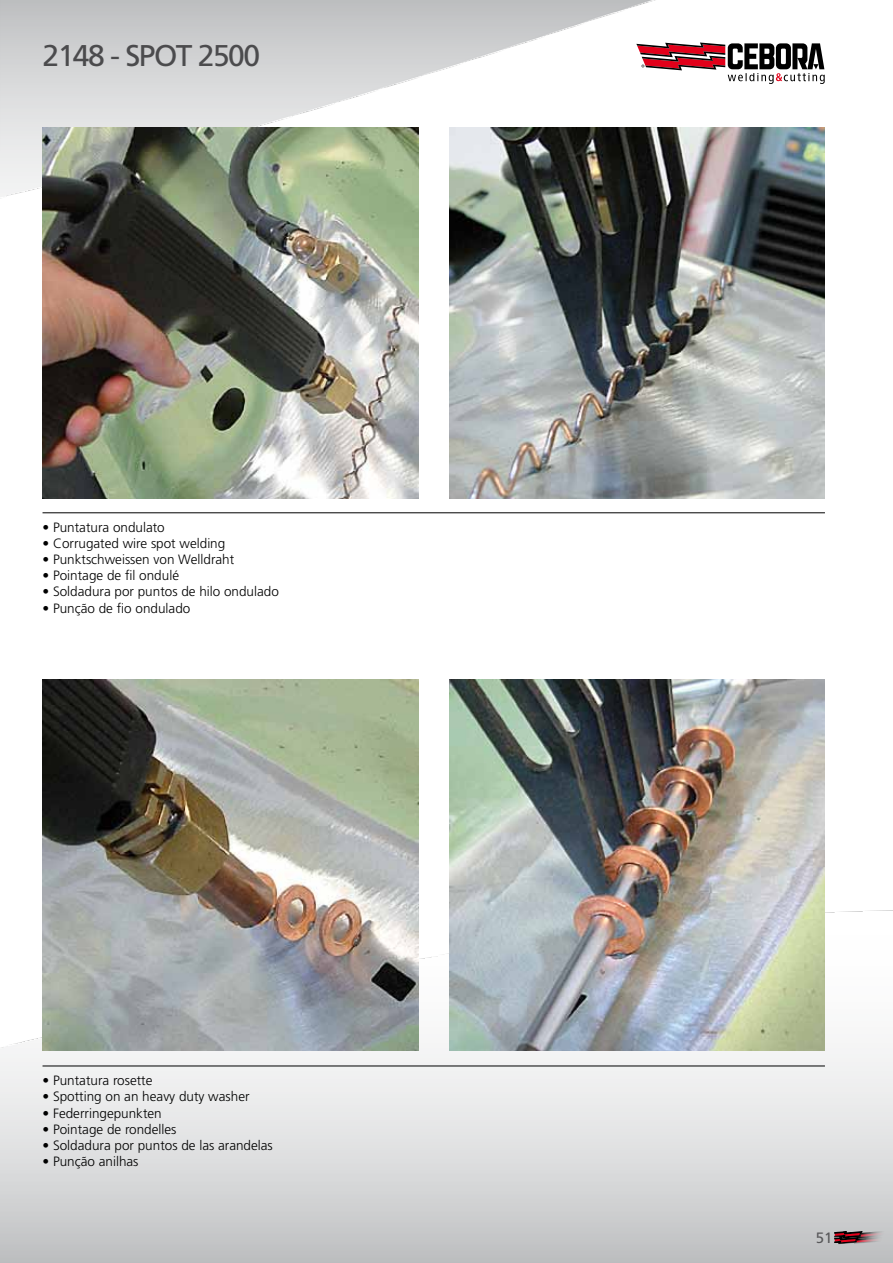
<style>
.page{position:relative;width:893px;height:1263px;background:#fff}
.page>*{position:absolute;margin:0;border:0;box-sizing:border-box;transform-origin:0 0}
.t1{font:30px "Frutiger";letter-spacing:-.05em;color:#4b4b4d}
.t2{font:15px "Frutiger";color:#58585a}
.t3{font:300 13.5px "Frutiger";color:#000}
</style>
<div class="page">
<img style="left:0;top:879px;width:893px;height:384px">
<img style="left:0;top:0;width:694px;height:370px">
<svg style="left:636px;top:43px;width:189px;height:41px"></svg>
<svg style="left:835px;top:1231px;width:52px;height:13px"></svg>
<img style="left:43px;top:128px;width:375px;height:370px">
<img style="left:43px;top:679px;width:375px;height:371px">
<img style="left:449px;top:128px;width:376px;height:370px">
<img style="left:449px;top:679px;width:376px;height:371px">
<hr style="left:43px;top:512px;width:782px;height:1px;background:#000">
<hr style="left:43px;top:1065px;width:782px;height:1px;background:#000">
<h1 class="t1" style="left:43px;top:38px;width:219px">2148 - SPOT 2500</h1>
<p class="t3" style="left:43px;top:519px;width:124px">• Puntatura ondulato</p>
<p class="t3" style="left:43px;top:535px;width:184px">• Corrugated wire spot welding</p>
<p class="t3" style="left:43px;top:552px;width:193px">• Punktschweissen von Welldraht</p>
<p class="t3" style="left:43px;top:568px;width:138px">• Pointage de fil ondulé</p>
<p class="t3" style="left:43px;top:584px;width:238px">• Soldadura por puntos de hilo ondulado</p>
<p class="t3" style="left:43px;top:600px;width:149px">• Punção de fio ondulado</p>
<p class="t3" style="left:43px;top:1073px;width:112px">• Puntatura rosette</p>
<p class="t3" style="left:43px;top:1089px;width:209px">• Spotting on an heavy duty washer</p>
<p class="t3" style="left:43px;top:1105px;width:121px">• Federringepunkten</p>
<p class="t3" style="left:43px;top:1121px;width:136px">• Pointage de rondelles</p>
<p class="t3" style="left:43px;top:1137px;width:232px">• Soldadura por puntos de las arandelas</p>
<p class="t3" style="left:43px;top:1154px;width:98px">• Punção anilhas</p>
<p class="t2" style="left:816px;top:1228px;width:18px">51</p>
</div>
